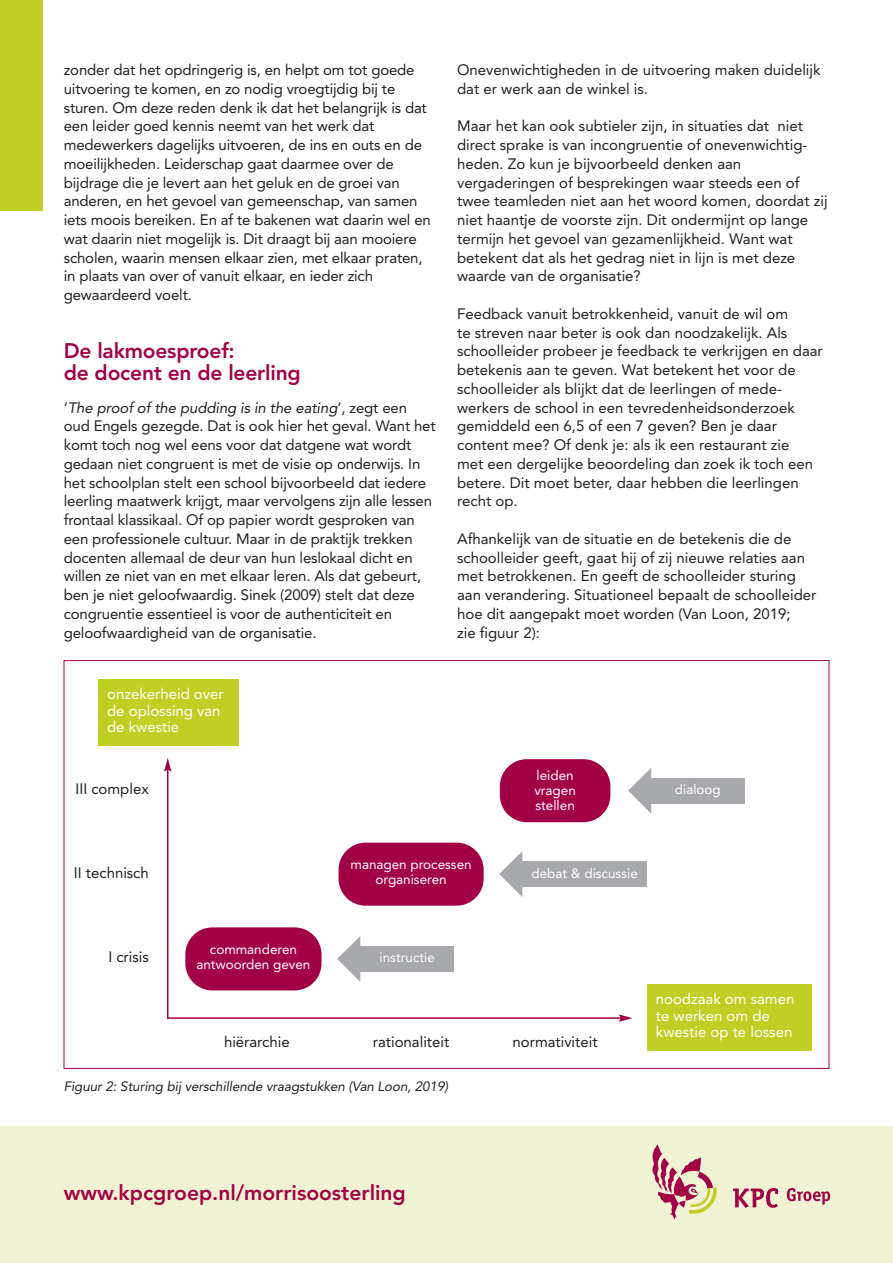
<style>
.page{position:relative;width:893px;height:1263px;background:#fff}
.page>*{position:absolute;margin:0;border:0;box-sizing:border-box;transform-origin:0 0}
.t1{font:800 21px/22.5px "Avenir";letter-spacing:-.01em;color:#a30146}
.t2{font:15px/18.8px "Avenir";color:#231f20}
.t3{font:15px/16.5px "Avenir";color:#fff}
.t4{font:13.5px/15px "Avenir";color:#fff;text-align:center}
.t5{font:13.5px "Avenir";color:#231f20}
</style>
<div class="page">
<div style="left:0;top:1127px;width:893px;height:136px;background:#f0f3d3"></div>
<svg style="left:652px;top:1144px;width:65px;height:75px"></svg>
<svg style="left:787px;top:1188px;width:44px;height:17px"></svg>
<svg style="left:733px;top:1188px;width:45px;height:20px"></svg>
<div style="left:0;top:0;width:43px;height:210px;background:#c1ce23"></div>
<div style="left:500px;top:759px;width:110px;height:63px;background:#a30146;border-radius:27px"></div>
<div style="left:339px;top:843px;width:145px;height:63px;background:#a30146;border-radius:27px"></div>
<div style="left:651px;top:778px;width:93px;height:25px;background:#a8a9ad"></div>
<svg style="left:628px;top:768px;width:23px;height:45px"></svg>
<div style="left:522px;top:861px;width:125px;height:26px;background:#a8a9ad"></div>
<svg style="left:499px;top:851px;width:23px;height:46px"></svg>
<div style="left:360px;top:946px;width:94px;height:26px;background:#a8a9ad"></div>
<svg style="left:337px;top:936px;width:23px;height:46px"></svg>
<div style="left:185px;top:927px;width:136px;height:63px;background:#a30146;border-radius:27px"></div>
<hr style="left:167px;top:769px;width:1px;height:250px;background:#a30146">
<svg style="left:164px;top:758px;width:7px;height:14px"></svg>
<hr style="left:167px;top:1017px;width:454px;height:2px;background:#a30146">
<svg style="left:619px;top:1014px;width:13px;height:8px"></svg>
<div style="left:98px;top:679px;width:140px;height:66px;background:#c1ce23"></div>
<div style="left:647px;top:984px;width:165px;height:67px;background:#c1ce23"></div>
<p class="t2" style="left:64px;top:62px;width:369px">zonder dat het opdringerig is, en helpt om tot goede uitvoering te komen, en zo nodig vroegtijdig bij te sturen. Om deze reden denk ik dat het belangrijk is dat een leider goed kennis neemt van het werk dat medewerkers dagelijks uitvoeren, de ins en outs en de moeilijkheden. Leiderschap gaat daarmee over de bijdrage die je levert aan het geluk en de groei van anderen, en het gevoel van gemeenschap, van samen iets moois bereiken. En af te bakenen wat daarin wel en wat daarin niet mogelijk is. Dit draagt bij aan mooiere scholen, waarin mensen elkaar zien, met elkaar praten, in plaats van over of vanuit elkaar, en ieder zich gewaardeerd voelt.</p>
<h1 class="t1" style="left:64px;top:341px;width:239px">De lakmoesproef:<br>de docent en de leerling</h1>
<p class="t2" style="left:64px;top:399px;width:373px">‘The proof of the pudding is in the eating’, zegt een oud Engels gezegde. Dat is ook hier het geval. Want het komt toch nog wel eens voor dat datgene wat wordt gedaan niet congruent is met de visie op onderwijs. In het schoolplan stelt een school bijvoorbeeld dat iedere leerling maatwerk krijgt, maar vervolgens zijn alle lessen frontaal klassikaal. Of op papier wordt gesproken van een professionele cultuur. Maar in de praktijk trekken docenten allemaal de deur van hun leslokaal dicht en willen ze niet van en met elkaar leren. Als dat gebeurt, ben je niet geloofwaardig. Sinek (2009) stelt dat deze congruentie essentieel is voor de authenticiteit en geloofwaardigheid van de organisatie.</p>
<p class="t3" style="left:107px;top:687px;width:118px">onzekerheid over de oplossing van de kwestie</p>
<p class="t2" style="left:76px;top:781px;width:75px">III complex</p>
<p class="t2" style="left:457px;top:62px;width:365px">Onevenwichtigheden in de uitvoering maken duidelijk dat er werk aan de winkel is.</p>
<p class="t2" style="left:457px;top:118px;width:372px">Maar het kan ook subtieler zijn, in situaties dat niet direct sprake is van incongruentie of onevenwichtig - heden. Zo kun je bijvoorbeeld denken aan vergaderingen of besprekingen waar steeds een of twee teamleden niet aan het woord komen, doordat zij niet haantje de voorste zijn. Dit ondermijnt op lange termijn het gevoel van gezamenlijkheid. Want wat betekent dat als het gedrag niet in lijn is met deze waarde van de organisatie?</p>
<p class="t2" style="left:457px;top:306px;width:367px">Feedback vanuit betrokkenheid, vanuit de wil om<br>te streven naar beter is ook dan noodzakelijk. Als schoolleider probeer je feedback te verkrijgen en daar betekenis aan te geven. Wat betekent het voor de schoolleider als blijkt dat de leerlingen of mede - werkers de school in een tevredenheidsonderzoek gemiddeld een 6,5 of een 7 geven? Ben je daar content mee? Of denk je: als ik een restaurant zie<br>met een dergelijke beoordeling dan zoek ik toch een betere. Dit moet beter, daar hebben die leerlingen recht op.</p>
<p class="t2" style="left:457px;top:531px;width:361px">Afhankelijk van de situatie en de betekenis die de school leider geeft, gaat hij of zij nieuwe relaties aan met betrokkenen. En geeft de schoolleider sturing aan verandering. Situationeel bepaalt de schoolleider hoe dit aangepakt moet worden (Van Loon, 2019;<br>zie figuur 2):</p>
<p class="t4" style="left:534px;top:769px;width:43px;text-align:left">leiden vragen stellen</p>
<p class="t4" style="left:675px;top:783px;width:47px">dialoog</p>
<p class="t2" style="left:74px;top:864px;width:76px">II technisch</p>
<p class="t4" style="left:350px;top:858px;width:123px">managen processen organiseren</p>
<p class="t4" style="left:531px;top:866px;width:108px">debat &amp; discussie</p>
<p class="t2" style="left:108px;top:949px;width:42px">I crisis</p>
<p class="t4" style="left:196px;top:943px;width:115px">commanderen antwoorden geven</p>
<p class="t4" style="left:380px;top:951px;width:57px">instructie</p>
<p class="t2" style="left:224px;top:1034px;width:67px">hiërarchie</p>
<p class="t2" style="left:373px;top:1034px;width:78px">rationaliteit</p>
<p class="t2" style="left:512px;top:1034px;width:87px">normativiteit</p>
<p class="t5" style="left:64px;top:1081px;width:388px">Figuur 2: Sturing bij verschillende vraagstukken (Van Loon, 2019)</p>
<p class="t3" style="left:656px;top:992px;width:140px">noodzaak om samen te werken om de kwestie op te lossen</p>
<h1 class="t1" style="left:64px;top:1183px;width:344px">www.kpcgroep.nl/morrisoosterling</h1>
</div>
